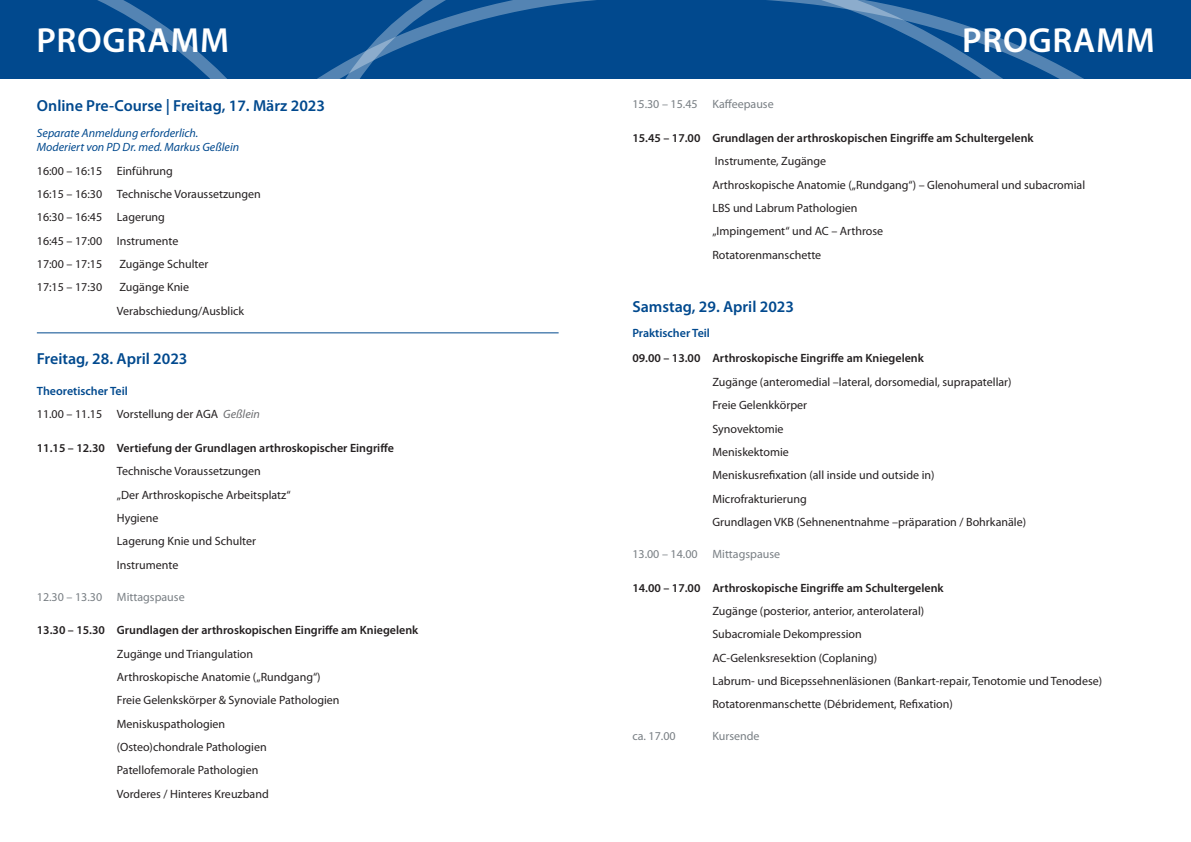
<style>
.page{position:relative;width:1191px;height:842px;background:#fff}
.page>*{position:absolute;margin:0;border:0;box-sizing:border-box;transform-origin:0 0}
.Kopf{font:600 35px "Myriad Pro";letter-spacing:.02em;color:#fff}
.Datum{font:600 16px "Myriad Pro";color:#01498e}
.Programminhalte{font:600 16px "Myriad Pro";color:#01498e}
.Programminhalte-2{font:12px "Myriad Pro";color:#231f20}
.Programminhalte-3{font:600 12px "Myriad Pro";color:#231f20}
.Programminhalte-4{font:12px "Myriad Pro";color:#797f84}
.Datum-2{font:italic 12px/14.4px "Myriad Pro";color:#01498e}
.Programminhalte-5{font:600 12px "Myriad Pro";color:#01498e}
.s1{font-style:italic;color:#6c6d70}
</style>
<div class="page">
<div style="left:0;top:0;width:64px;height:79px;background:#01498e"></div>
<div style="left:1107px;top:0;width:84px;height:79px;background:#01498e"></div>
<svg style="left:64px;top:0;width:1043px;height:79px"></svg>
<hr style="left:37px;top:333px;width:521px;height:1px;background:#01498e">
<p class="Kopf" style="left:36px;top:18px;width:194px">PROGRAMM</p>
<p class="Datum" style="left:37px;top:96px;width:290px">Online Pre-Course | Freitag, 17. März 2023</p>
<p class="Datum-2" style="left:37px;top:126px;width:204px">Separate Anmeldung erforderlich.<br>Moderiert von PD Dr. med. Markus Geßlein</p>
<p class="Programminhalte-2" style="left:37px;top:163px;width:138px">16:00 – 16:15 Einführung</p>
<p class="Programminhalte-2" style="left:37px;top:187px;width:225px">16:15 – 16:30 Technische Voraussetzungen</p>
<p class="Programminhalte-2" style="left:37px;top:210px;width:130px">16:30 – 16:45 Lagerung</p>
<p class="Programminhalte-2" style="left:37px;top:233px;width:143px">16:45 – 17:00 Instrumente</p>
<p class="Programminhalte-2" style="left:37px;top:257px;width:67px">17:00 – 17:15</p>
<p class="Programminhalte-2" style="left:119px;top:257px;width:90px">Zugänge Schulter</p>
<p class="Programminhalte-2" style="left:37px;top:280px;width:67px">17:15 – 17:30</p>
<p class="Programminhalte-2" style="left:119px;top:280px;width:71px">Zugänge Knie</p>
<p class="Programminhalte-2" style="left:117px;top:303px;width:129px">Verabschiedung/Ausblick</p>
<p class="Datum" style="left:37px;top:348px;width:152px">Freitag, 28. April 2023</p>
<p class="Programminhalte-5" style="left:37px;top:383px;width:93px">Theoretischer Teil</p>
<p class="Programminhalte-2" style="left:37px;top:407px;width:225px">11.00 – 11.15 Vorstellung der AGA <span class="s1">Geßlein</span></p>
<p class="Programminhalte-3" style="left:37px;top:440px;width:358px">11.15 – 12.30 Vertiefung der Grundlagen arthroskopischer Eingriffe</p>
<p class="Programminhalte-2" style="left:117px;top:464px;width:145px">Technische Voraussetzungen</p>
<p class="Programminhalte-2" style="left:117px;top:487px;width:175px">„Der Arthroskopische Arbeitsplatz“</p>
<p class="Programminhalte-2" style="left:117px;top:511px;width:43px">Hygiene</p>
<p class="Programminhalte-2" style="left:117px;top:534px;width:141px">Lagerung Knie und Schulter</p>
<p class="Programminhalte-2" style="left:117px;top:557px;width:63px">Instrumente</p>
<p class="Programminhalte-4" style="left:37px;top:589px;width:149px">12.30 – 13.30 Mittagspause</p>
<p class="Programminhalte-3" style="left:37px;top:623px;width:383px">13.30 – 15.30 Grundlagen der arthroskopischen Eingriffe am Kniegelenk</p>
<p class="Programminhalte-2" style="left:117px;top:646px;width:138px">Zugänge und Triangulation</p>
<p class="Programminhalte-2" style="left:117px;top:670px;width:205px">Arthroskopische Anatomie („Rundgang“)</p>
<p class="Programminhalte-2" style="left:117px;top:693px;width:224px">Freie Gelenkskörper &amp; Synoviale Pathologien</p>
<p class="Programminhalte-2" style="left:117px;top:716px;width:110px">Meniskuspathologien</p>
<p class="Programminhalte-2" style="left:117px;top:740px;width:151px">(Osteo)chondrale Pathologien</p>
<p class="Programminhalte-2" style="left:117px;top:763px;width:143px">Patellofemorale Pathologien</p>
<p class="Programminhalte-2" style="left:117px;top:786px;width:153px">Vorderes / Hinteres Kreuzband</p>
<p class="Kopf" style="left:962px;top:18px;width:194px">PROGRAMM</p>
<p class="Programminhalte-4" style="left:632px;top:97px;width:143px">15.30 – 15.45 Kaffeepause</p>
<p class="Programminhalte-3" style="left:632px;top:130px;width:403px">15.45 – 17.00 Grundlagen der arthroskopischen Eingriffe am Schultergelenk</p>
<p class="Programminhalte-2" style="left:715px;top:154px;width:113px">Instrumente, Zugänge</p>
<p class="Programminhalte-2" style="left:712px;top:177px;width:374px">Arthroskopische Anatomie („Rundgang“) – Glenohumeral und subacromial</p>
<p class="Programminhalte-2" style="left:712px;top:201px;width:147px">LBS und Labrum Pathologien</p>
<p class="Programminhalte-2" style="left:712px;top:224px;width:172px">„Impingement“ und AC – Arthrose</p>
<p class="Programminhalte-2" style="left:712px;top:247px;width:110px">Rotatorenmanschette</p>
<p class="Programminhalte" style="left:632px;top:296px;width:163px">Samstag, 29. April 2023</p>
<p class="Programminhalte-5" style="left:632px;top:325px;width:79px">Praktischer Teil</p>
<p class="Programminhalte-3" style="left:632px;top:351px;width:293px">09.00 – 13.00 Arthroskopische Eingriffe am Kniegelenk</p>
<p class="Programminhalte-2" style="left:712px;top:374px;width:301px">Zugänge (anteromedial –lateral, dorsomedial, suprapatellar)</p>
<p class="Programminhalte-2" style="left:712px;top:398px;width:96px">Freie Gelenkkörper</p>
<p class="Programminhalte-2" style="left:712px;top:421px;width:73px">Synovektomie</p>
<p class="Programminhalte-2" style="left:712px;top:444px;width:78px">Meniskektomie</p>
<p class="Programminhalte-2" style="left:712px;top:468px;width:224px">Meniskusrefixation (all inside und outside in)</p>
<p class="Programminhalte-2" style="left:712px;top:491px;width:96px">Microfrakturierung</p>
<p class="Programminhalte-2" style="left:712px;top:514px;width:315px">Grundlagen VKB (Sehnenentnahme –präparation / Bohrkanäle)</p>
<p class="Programminhalte-4" style="left:632px;top:546px;width:149px">13.00 – 14.00 Mittagspause</p>
<p class="Programminhalte-3" style="left:632px;top:580px;width:313px">14.00 – 17.00 Arthroskopische Eingriffe am Schultergelenk</p>
<p class="Programminhalte-2" style="left:712px;top:603px;width:213px">Zugänge (posterior, anterior, anterolateral)</p>
<p class="Programminhalte-2" style="left:712px;top:627px;width:151px">Subacromiale Dekompression</p>
<p class="Programminhalte-2" style="left:712px;top:650px;width:166px">AC-Gelenksresektion (Coplaning)</p>
<p class="Programminhalte-2" style="left:712px;top:673px;width:391px">Labrum- und Bicepssehnenläsionen (Bankart-repair, Tenotomie und Tenodese)</p>
<p class="Programminhalte-2" style="left:712px;top:697px;width:242px">Rotatorenmanschette (Débridement, Refixation)</p>
<p class="Programminhalte-4" style="left:632px;top:729px;width:45px">ca. 17.00</p>
<p class="Programminhalte-4" style="left:712px;top:729px;width:49px">Kursende</p>
</div>
